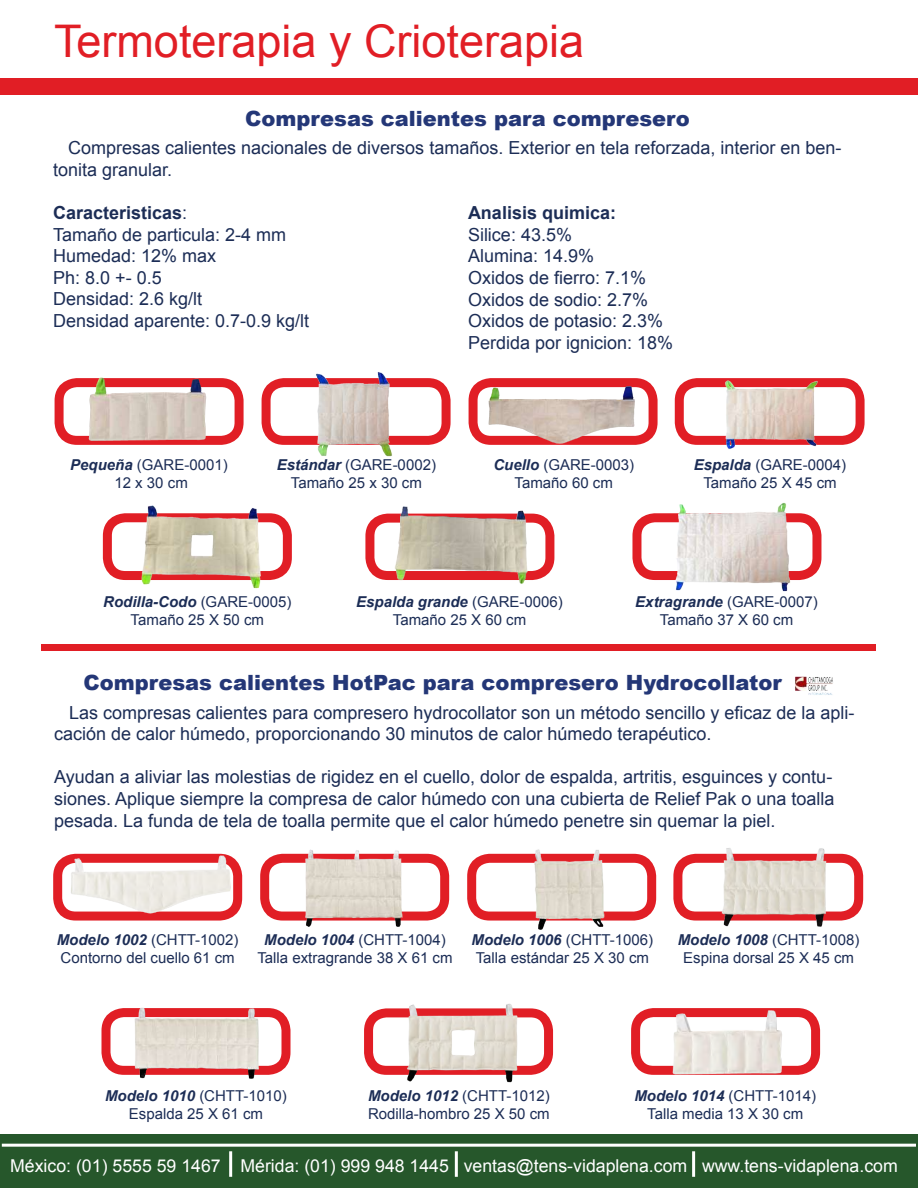
<style>
.page{position:relative;width:918px;height:1188px;background:#fff}
.page>*{position:absolute;margin:0;border:0;box-sizing:border-box;transform-origin:0 0}
.t1{font:45px "Arial";color:#e11e25}
.t2{font:900 21px "Arial";color:#243777}
.t3{font:18px/21.6px "Arial";color:#1c2d56}
.t4{font:700 18px "Arial";color:#1c2d56}
.t5{font:17.7px "Arial";color:#fff}
.t6{font:15px/18px "Arial";color:#1c2d56;text-align:center}
.s1{font-weight:700}
.s2{font-weight:700;font-style:italic}
</style>
<div class="page">
<div style="left:0;top:78px;width:918px;height:16px;background:#e11e25"></div>
<div style="left:0;top:1134px;width:918px;height:54px;background:#26572b"></div>
<hr style="left:229px;top:1151px;width:3px;height:26px;background:#fff">
<hr style="left:455px;top:1151px;width:3px;height:26px;background:#fff">
<hr style="left:692px;top:1151px;width:3px;height:26px;background:#fff">
<hr style="left:2px;top:1144px;width:914px;height:3px;background:#fff">
<div style="left:103px;top:513px;width:189px;height:67px;border:9px solid #e11e25;border-radius:18px"></div>
<div style="left:102px;top:1008px;width:189px;height:67px;border:9px solid #e11e25;border-radius:18px"></div>
<div style="left:55px;top:378px;width:189px;height:67px;border:9px solid #e11e25;border-radius:18px"></div>
<div style="left:53px;top:854px;width:189px;height:67px;border:9px solid #e11e25;border-radius:18px"></div>
<div style="left:262px;top:378px;width:189px;height:67px;border:9px solid #e11e25;border-radius:18px"></div>
<div style="left:260px;top:854px;width:189px;height:67px;border:9px solid #e11e25;border-radius:18px"></div>
<div style="left:469px;top:378px;width:189px;height:67px;border:9px solid #e11e25;border-radius:18px"></div>
<div style="left:467px;top:854px;width:189px;height:67px;border:9px solid #e11e25;border-radius:18px"></div>
<div style="left:675px;top:378px;width:190px;height:67px;border:9px solid #e11e25;border-radius:18px"></div>
<div style="left:673px;top:854px;width:190px;height:67px;border:9px solid #e11e25;border-radius:18px"></div>
<img style="left:65px;top:853px;width:165px;height:63px">
<img style="left:298px;top:372px;width:117px;height:85px">
<img style="left:298px;top:849px;width:113px;height:78px">
<div style="left:365px;top:514px;width:189px;height:66px;border:9px solid #e11e25;border-radius:18px"></div>
<div style="left:364px;top:1008px;width:189px;height:67px;border:9px solid #e11e25;border-radius:18px"></div>
<div style="left:632px;top:513px;width:189px;height:67px;border:9px solid #e11e25;border-radius:18px"></div>
<div style="left:631px;top:1008px;width:189px;height:67px;border:9px solid #e11e25;border-radius:18px"></div>
<img style="left:475px;top:378px;width:175px;height:67px">
<img style="left:509px;top:849px;width:121px;height:81px">
<img style="left:707px;top:378px;width:127px;height:71px">
<img style="left:716px;top:848px;width:118px;height:79px">
<img style="left:129px;top:1008px;width:137px;height:71px">
<img style="left:405px;top:1004px;width:114px;height:79px">
<img style="left:666px;top:502px;width:134px;height:90px">
<img style="left:672px;top:1008px;width:115px;height:67px">
<img style="left:795px;top:676px;width:38px;height:19px">
<div style="left:41px;top:645px;width:835px;height:6px;background:#e11e25"></div>
<img style="left:140px;top:505px;width:124px;height:84px">
<img style="left:393px;top:506px;width:138px;height:78px">
<img style="left:88px;top:377px;width:121px;height:67px">
<h1 class="t1" style="left:54px;top:12px;width:532px">Termoterapia y Crioterapia</h1>
<p class="t2" style="left:245px;top:103px;width:446px">Compresas calientes para compresero</p>
<p class="t3" style="left:53px;top:137px;width:790px;text-indent:15px">Compresas calientes nacionales de diversos tamaños. Exterior en tela reforzada, interior en ben&shy;tonita granular.</p>
<p class="t3" style="left:53px;top:202px;width:258px"><span class="s1">Caracteristicas</span>:<br>Tamaño de particula: 2-4 mm<br>Humedad: 12% max<br>Ph: 8.0 +- 0.5<br>Densidad: 2.6 kg/lt<br>Densidad aparente: 0.7-0.9 kg/lt</p>
<p class="t4" style="left:468px;top:201px;width:150px">Analisis quimica:</p>
<p class="t3" style="left:468px;top:224px;width:207px">Silice: 43.5%<br>Alumina: 14.9%<br>Oxidos de fierro: 7.1%<br>Oxidos de sodio: 2.7%<br>Oxidos de potasio: 2.3%<br>Perdida por ignicion: 18%</p>
<p class="t6" style="left:70px;top:456px;width:159px"><span class="s2">Pequeña</span> (GARE-0001)<br>12 x 30 cm</p>
<p class="t6" style="left:277px;top:456px;width:161px"><span class="s2">Estándar</span> (GARE-0002)<br>Tamaño 25 x 30 cm</p>
<p class="t6" style="left:493px;top:456px;width:142px"><span class="s2">Cuello</span> (GARE-0003)<br>Tamaño 60 cm</p>
<p class="t6" style="left:694px;top:456px;width:154px"><span class="s2">Espalda</span> (GARE-0004)<br>Tamaño 25 X 45 cm</p>
<p class="t6" style="left:103px;top:593px;width:190px"><span class="s2">Rodilla-Codo</span> (GARE-0005)<br>Tamaño 25 X 50 cm</p>
<p class="t6" style="left:356px;top:593px;width:208px"><span class="s2">Espalda grande</span> (GARE-0006)<br>Tamaño 25 X 60 cm</p>
<p class="t6" style="left:635px;top:593px;width:184px"><span class="s2">Extragrande</span> (GARE-0007)<br>Tamaño 37 X 60 cm</p>
<p class="t2" style="left:83px;top:668px;width:700px">Compresas calientes HotPac para compresero Hydrocollator</p>
<p class="t3" style="left:54px;top:702px;width:802px;text-indent:15px">Las compresas calientes para compresero hydrocollator son un método sencillo y eficaz de la apli&shy;cación de calor húmedo, proporcionando 30 minutos de calor húmedo terapéutico.</p>
<p class="t3" style="left:54px;top:766px;width:782px">Ayudan a aliviar las molestias de rigidez en el cuello, dolor de espalda, artritis, esguinces y contu&shy;siones. Aplique siempre la compresa de calor húmedo con una cubierta de Relief Pak o una toalla pesada. La funda de tela de toalla permite que el calor húmedo penetre sin quemar la piel.</p>
<p class="t6" style="left:57px;top:931px;width:183px;text-align:left"><span class="s2">Modelo 1002</span> (CHTT-1002)<br>Contorno del cuello 61 cm</p>
<p class="t6" style="left:257px;top:931px;width:197px"><span class="s2">Modelo 1004</span> (CHTT-1004)<br>Talla extragrande 38 X 61 cm</p>
<p class="t6" style="left:472px;top:931px;width:183px;text-align:left"><span class="s2">Modelo 1006</span> (CHTT-1006)<br>Talla estándar 25 X 30 cm</p>
<p class="t6" style="left:678px;top:931px;width:183px"><span class="s2">Modelo 1008</span> (CHTT-1008)<br>Espina dorsal 25 X 45 cm</p>
<p class="t6" style="left:105px;top:1087px;width:183px"><span class="s2">Modelo 1010</span> (CHTT-1010)<br>Espalda 25 X 61 cm</p>
<p class="t6" style="left:368px;top:1087px;width:183px;text-align:left"><span class="s2">Modelo 1012</span> (CHTT-1012)<br>Rodilla-hombro 25 X 50 cm</p>
<p class="t6" style="left:634px;top:1087px;width:183px"><span class="s2">Modelo 1014</span> (CHTT-1014)<br>Talla media 13 X 30 cm</p>
<p class="t5" style="left:10px;top:1155px;width:889px">México: (01) 5555 59 1467 Mérida: (01) 999 948 1445 ventas@tens-vidaplena.com www.tens-vidaplena.com</p>
</div>
